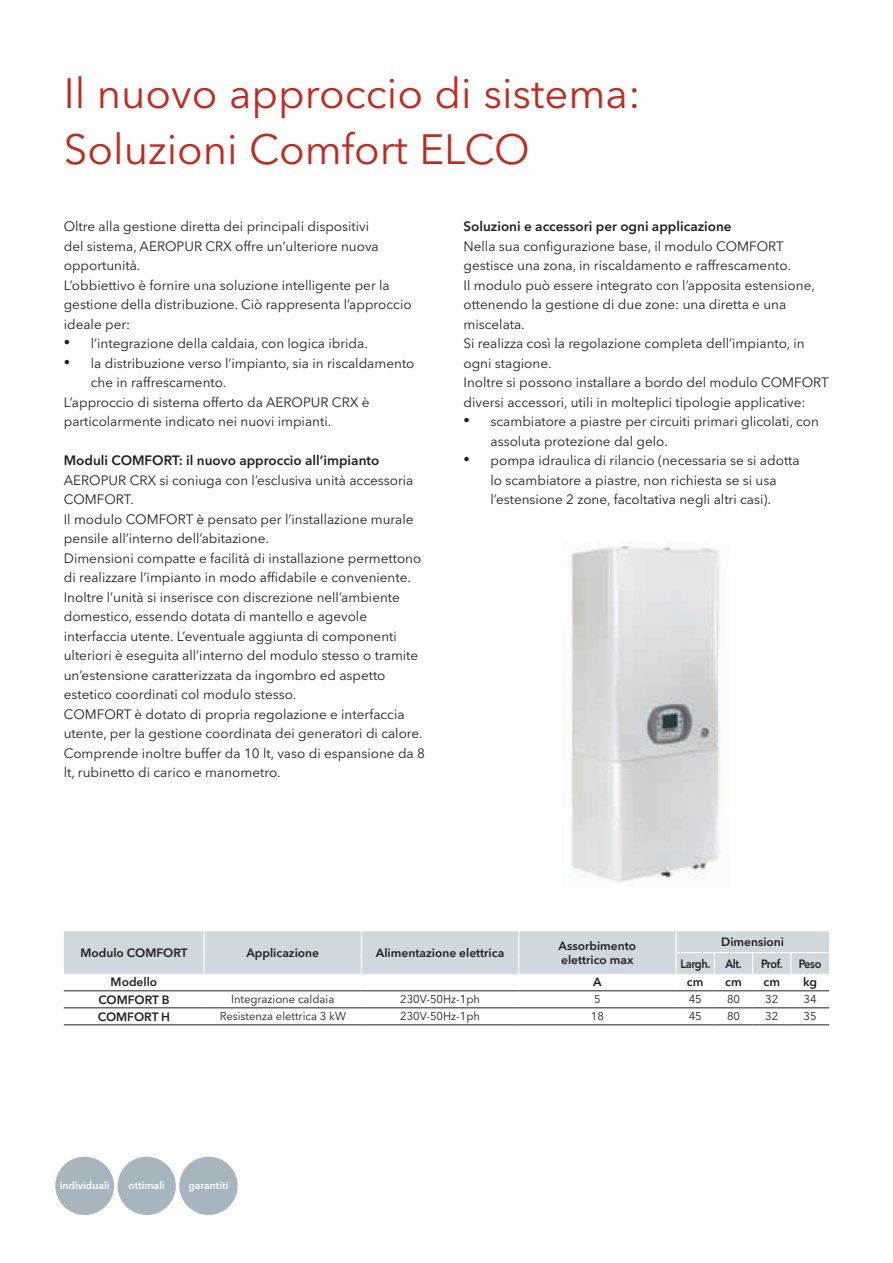
<style>
.page{position:relative;width:893px;height:1263px;background:#fff}
.page>*{position:absolute;margin:0;border:0;box-sizing:border-box;transform-origin:0 0}
.t1{font:42px/55.5px "Avenir Next LT Pro";color:#c5291e}
.t2{font:13.5px/19.5px "Avenir Next LT Pro";color:#231f20}
.t3{font:600 13.5px "Avenir Next LT Pro";color:#231f20}
.t4{font:600 12px/14.4px "Avenir Next LT Pro";color:#231f20}
.t5{font:600 12px "Avenir Next LT Pro";color:#231f20;scale:.91 1}
.t6{font:11.25px "Avenir Next LT Pro";color:#231f20}
.t7{font:600 10.35px "Avenir Next LT Pro";color:#fff}
.s1{font-family:"Times New Roman";font-size:18px}
</style>
<div class="page">
<div style="left:55px;top:1157px;width:59px;height:58px;background:#a7b6be;border-radius:50%"></div>
<div style="left:118px;top:1157px;width:58px;height:58px;background:#a7b6be;border-radius:50%"></div>
<div style="left:179px;top:1157px;width:59px;height:58px;background:#a7b6be;border-radius:50%"></div>
<img style="left:568px;top:543px;width:152px;height:340px">
<hr style="left:64px;top:990px;width:140px;height:1px;background:#231f20">
<hr style="left:204px;top:990px;width:157px;height:1px;background:#231f20">
<hr style="left:361px;top:990px;width:158px;height:1px;background:#231f20">
<hr style="left:519px;top:990px;width:157px;height:1px;background:#231f20">
<hr style="left:676px;top:990px;width:38px;height:1px;background:#231f20">
<hr style="left:714px;top:990px;width:39px;height:1px;background:#231f20">
<hr style="left:753px;top:990px;width:38px;height:1px;background:#231f20">
<hr style="left:791px;top:990px;width:38px;height:1px;background:#231f20">
<hr style="left:64px;top:1007px;width:140px;height:1px;background:#231f20">
<hr style="left:204px;top:1007px;width:157px;height:1px;background:#231f20">
<hr style="left:361px;top:1007px;width:158px;height:1px;background:#231f20">
<hr style="left:519px;top:1007px;width:157px;height:1px;background:#231f20">
<hr style="left:676px;top:1007px;width:38px;height:1px;background:#231f20">
<hr style="left:714px;top:1007px;width:39px;height:1px;background:#231f20">
<hr style="left:753px;top:1007px;width:38px;height:1px;background:#231f20">
<hr style="left:791px;top:1007px;width:38px;height:1px;background:#231f20">
<hr style="left:64px;top:1024px;width:140px;height:1px;background:#231f20">
<hr style="left:204px;top:1024px;width:157px;height:1px;background:#231f20">
<hr style="left:361px;top:1024px;width:158px;height:1px;background:#231f20">
<hr style="left:519px;top:1024px;width:157px;height:1px;background:#231f20">
<hr style="left:676px;top:1024px;width:38px;height:1px;background:#231f20">
<hr style="left:714px;top:1024px;width:39px;height:1px;background:#231f20">
<hr style="left:753px;top:1024px;width:38px;height:1px;background:#231f20">
<hr style="left:791px;top:1024px;width:38px;height:1px;background:#231f20">
<div style="left:64px;top:931px;width:765px;height:43px;background:#cfd8dd"></div>
<hr style="left:676px;top:952px;width:38px;height:1px;background:#fff">
<hr style="left:714px;top:952px;width:39px;height:1px;background:#fff">
<hr style="left:753px;top:952px;width:38px;height:1px;background:#fff">
<hr style="left:791px;top:952px;width:38px;height:1px;background:#fff">
<h1 class="t1" style="left:64px;top:66px;width:578px">Il nuovo approccio di sistema:<br>Soluzioni Comfort ELCO</h1>
<p class="t2" style="left:64px;top:217px;width:349px">Oltre alla gestione diretta dei principali dispositivi<br>del sistema, AEROPUR CRX offre un’ulteriore nuova opportunità.<br>L’obbiettivo è fornire una soluzione intelligente per la gestione della distribuzione. Ciò rappresenta l’approccio ideale per:</p>
<p class="t2" style="left:64px;top:334px;width:306px"><span class="s1">•</span> l’integrazione della caldaia, con logica ibrida.</p>
<p class="t2" style="left:64px;top:353px;width:352px"><span class="s1">•</span> la distribuzione verso l’impianto, sia in riscaldamento</p>
<p class="t2" style="left:91px;top:373px;width:137px">che in raffrescamento.</p>
<p class="t2" style="left:64px;top:392px;width:307px">L’approccio di sistema offerto da AEROPUR CRX è</p>
<p class="t2" style="left:64px;top:412px;width:269px">particolarmente indicato nei nuovi impianti.</p>
<p class="t3" style="left:64px;top:452px;width:317px">Moduli COMFORT: il nuovo approccio all’impianto</p>
<p class="t2" style="left:64px;top:470px;width:363px">AEROPUR CRX si coniuga con l’esclusiva unità accessoria COMFORT.<br>Il modulo COMFORT è pensato per l’installazione murale pensile all’interno dell’abitazione.<br>Dimensioni compatte e facilità di installazione permettono di realizzare l’impianto in modo affidabile e conveniente.<br>Inoltre l’unità si inserisce con discrezione nell’ambiente domestico, essendo dotata di mantello e agevole interfaccia utente. L’eventuale aggiunta di componenti ulteriori è eseguita all’interno del modulo stesso o tramite un’estensione caratterizzata da ingombro ed aspetto estetico coordinati col modulo stesso.<br>COMFORT è dotato di propria regolazione e interfaccia utente, per la gestione coordinata dei generatori di calore.<br>Comprende inoltre buffer da 10 lt, vaso di espansione da 8 lt, rubinetto di carico e manometro.</p>
<p class="t3" style="left:463px;top:218px;width:270px">Soluzioni e accessori per ogni applicazione</p>
<p class="t2" style="left:463px;top:236px;width:367px">Nella sua configurazione base, il modulo COMFORT gestisce una zona, in riscaldamento e raffrescamento.<br>Il modulo può essere integrato con l’apposita estensione, ottenendo la gestione di due zone: una diretta e una miscelata.<br>Si realizza così la regolazione completa dell’impianto, in ogni stagione.<br>Inoltre si possono installare a bordo del modulo COMFORT diversi accessori, utili in molteplici tipologie applicative:</p>
<p class="t2" style="left:490px;top:412px;width:330px;text-indent:-27px"><span class="s1">•</span> scambiatore a piastre per circuiti primari glicolati, con assoluta protezione dal gelo.</p>
<p class="t2" style="left:463px;top:451px;width:338px;text-align:center"><span class="s1">•</span> pompa idraulica di rilancio (necessaria se si adotta lo scambiatore a piastre, non richiesta se si usa l’estensione 2 zone, facoltativa negli altri casi).</p>
<p class="t4" style="left:80px;top:945px;width:109px">Modulo COMFORT</p>
<p class="t4" style="left:246px;top:945px;width:74px">Applicazione</p>
<p class="t4" style="left:376px;top:945px;width:130px">Alimentazione elettrica</p>
<p class="t4" style="left:559px;top:938px;width:79px">Assorbimento elettrico max</p>
<p class="t4" style="left:721px;top:934px;width:64px">Dimensioni</p>
<p class="t5" style="left:680px;top:956px;width:34px">Largh.</p>
<p class="t5" style="left:726px;top:956px;width:19px">Alt.</p>
<p class="t5" style="left:761px;top:956px;width:25px">Prof.</p>
<p class="t5" style="left:799px;top:956px;width:26px">Peso</p>
<p class="t4" style="left:111px;top:975px;width:48px">Modello</p>
<p class="t4" style="left:593px;top:975px;width:10px">A</p>
<p class="t4" style="left:687px;top:975px;width:18px">cm</p>
<p class="t4" style="left:725px;top:975px;width:18px">cm</p>
<p class="t4" style="left:763px;top:975px;width:18px">cm</p>
<p class="t4" style="left:803px;top:975px;width:16px">kg</p>
<p class="t4" style="left:98px;top:992px;width:73px">COMFORT B</p>
<p class="t6" style="left:231px;top:993px;width:105px">Integrazione caldaia</p>
<p class="t6" style="left:400px;top:993px;width:81px">230V-50Hz-1ph</p>
<p class="t6" style="left:594px;top:993px;width:8px">5</p>
<p class="t6" style="left:689px;top:993px;width:15px">45</p>
<p class="t6" style="left:727px;top:993px;width:15px">80</p>
<p class="t6" style="left:765px;top:993px;width:15px">32</p>
<p class="t6" style="left:803px;top:993px;width:15px">34</p>
<p class="t4" style="left:98px;top:1009px;width:74px">COMFORT H</p>
<p class="t6" style="left:220px;top:1010px;width:128px">Resistenza elettrica 3 kW</p>
<p class="t6" style="left:400px;top:1010px;width:81px">230V-50Hz-1ph</p>
<p class="t6" style="left:591px;top:1010px;width:15px">18</p>
<p class="t6" style="left:689px;top:1010px;width:15px">45</p>
<p class="t6" style="left:727px;top:1010px;width:15px">80</p>
<p class="t6" style="left:765px;top:1010px;width:15px">32</p>
<p class="t6" style="left:803px;top:1010px;width:15px">35</p>
<p class="t7" style="left:60px;top:1178px;width:51px">individuali</p>
<p class="t7" style="left:129px;top:1178px;width:38px">ottimali</p>
<p class="t7" style="left:188px;top:1178px;width:42px">garantiti</p>
</div>
